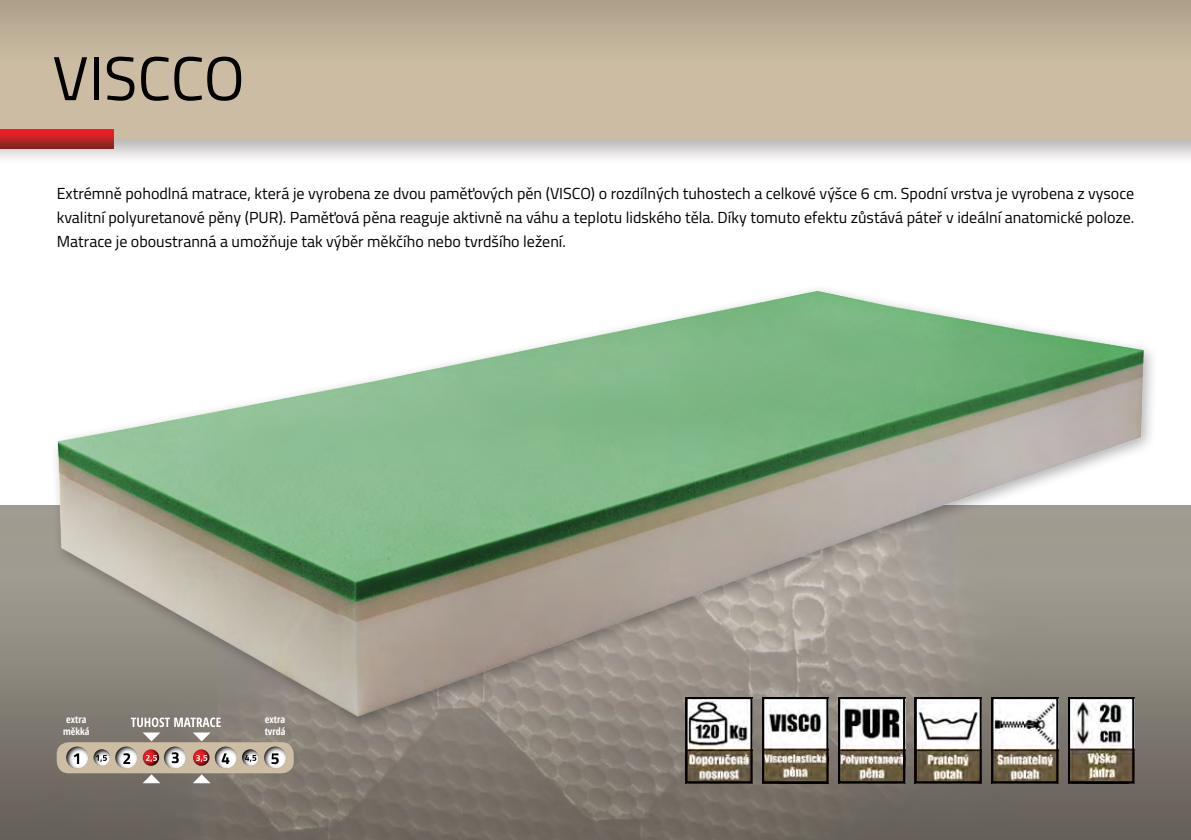
<style>
.page{position:relative;width:1191px;height:840px;background:#fff}
.page>*{position:absolute;margin:0;border:0;box-sizing:border-box;transform-origin:0 0}
.t1{font:62px "Titillium";color:#000}
.t2{font:16px/24px "Titillium";color:#000;text-align:justify}
.t3{font:700 condensed 10px/12px "Open Sans";color:#fff;text-align:center}
</style>
<div class="page">
<img style="left:0;top:139px;width:1191px;height:20px">
<img style="left:0;top:0;width:1191px;height:138px">
<img style="left:0;top:505px;width:1191px;height:334px">
<img style="left:0;top:130px;width:114px;height:18px">
<img style="left:30px;top:289px;width:1131px;height:493px">
<img style="left:765px;top:699px;width:60px;height:80px">
<div style="left:762px;top:696px;width:66px;height:86px;border:2px solid #000"></div>
<img style="left:688px;top:699px;width:61px;height:80px">
<div style="left:685px;top:696px;width:67px;height:86px;border:2px solid #000"></div>
<img style="left:917px;top:699px;width:61px;height:80px">
<div style="left:914px;top:696px;width:67px;height:86px;border:2px solid #000"></div>
<img style="left:994px;top:699px;width:61px;height:80px">
<div style="left:991px;top:696px;width:67px;height:86px;border:2px solid #000"></div>
<img style="left:1071px;top:699px;width:60px;height:80px">
<div style="left:1068px;top:696px;width:66px;height:86px;border:2px solid #000"></div>
<img style="left:841px;top:699px;width:61px;height:80px">
<div style="left:838px;top:696px;width:67px;height:86px;border:2px solid #000"></div>
<div style="left:57px;top:741px;width:237px;height:31px;background:#cdbda4;border-radius:12px"></div>
<svg style="left:49px;top:742px;width:49px;height:26px"></svg>
<svg style="left:156px;top:742px;width:42px;height:26px"></svg>
<svg style="left:255px;top:742px;width:49px;height:26px"></svg>
<svg style="left:98px;top:742px;width:58px;height:26px"></svg>
<svg style="left:76px;top:746px;width:49px;height:20px"></svg>
<svg style="left:125px;top:746px;width:50px;height:20px"></svg>
<svg style="left:175px;top:746px;width:49px;height:20px"></svg>
<svg style="left:224px;top:746px;width:54px;height:20px"></svg>
<svg style="left:74px;top:753px;width:5px;height:10px"></svg>
<svg style="left:96px;top:754px;width:11px;height:7px"></svg>
<svg style="left:146px;top:754px;width:11px;height:7px"></svg>
<svg style="left:196px;top:754px;width:11px;height:7px"></svg>
<svg style="left:245px;top:754px;width:11px;height:7px"></svg>
<svg style="left:123px;top:752px;width:7px;height:11px"></svg>
<svg style="left:172px;top:751px;width:7px;height:11px"></svg>
<svg style="left:222px;top:753px;width:7px;height:10px"></svg>
<svg style="left:271px;top:753px;width:8px;height:10px"></svg>
<svg style="left:193px;top:732px;width:18px;height:9px"></svg>
<svg style="left:143px;top:732px;width:17px;height:9px"></svg>
<svg style="left:193px;top:773px;width:18px;height:9px"></svg>
<svg style="left:143px;top:773px;width:17px;height:9px"></svg>
<svg style="left:131px;top:717px;width:90px;height:9px"></svg>
<h1 class="t1" style="left:52px;top:33px;width:194px">VISCCO</h1>
<p class="t2" style="left:57px;top:181px;width:1079px">Extrémně pohodlná matrace, která je vyrobena ze dvou paměťových pěn (VISCO) o rozdílných tuhostech a celkové výšce 6 cm. Spodní vrstva je vyrobena z vysoce kvalitní polyuretanové pěny (PUR). Paměťová pěna reaguje aktivně na váhu a teplotu lidského těla. Díky tomuto efektu zůstává páteř v ideální anatomické poloze.<br>Matrace je oboustranná a umožňuje tak výběr měkčího nebo tvrdšího ležení.</p>
<p class="t3" style="left:63px;top:712px;width:28px">extra měkká</p>
<p class="t3" style="left:265px;top:712px;width:22px;text-align:left">extra tvrdá</p>
</div>
